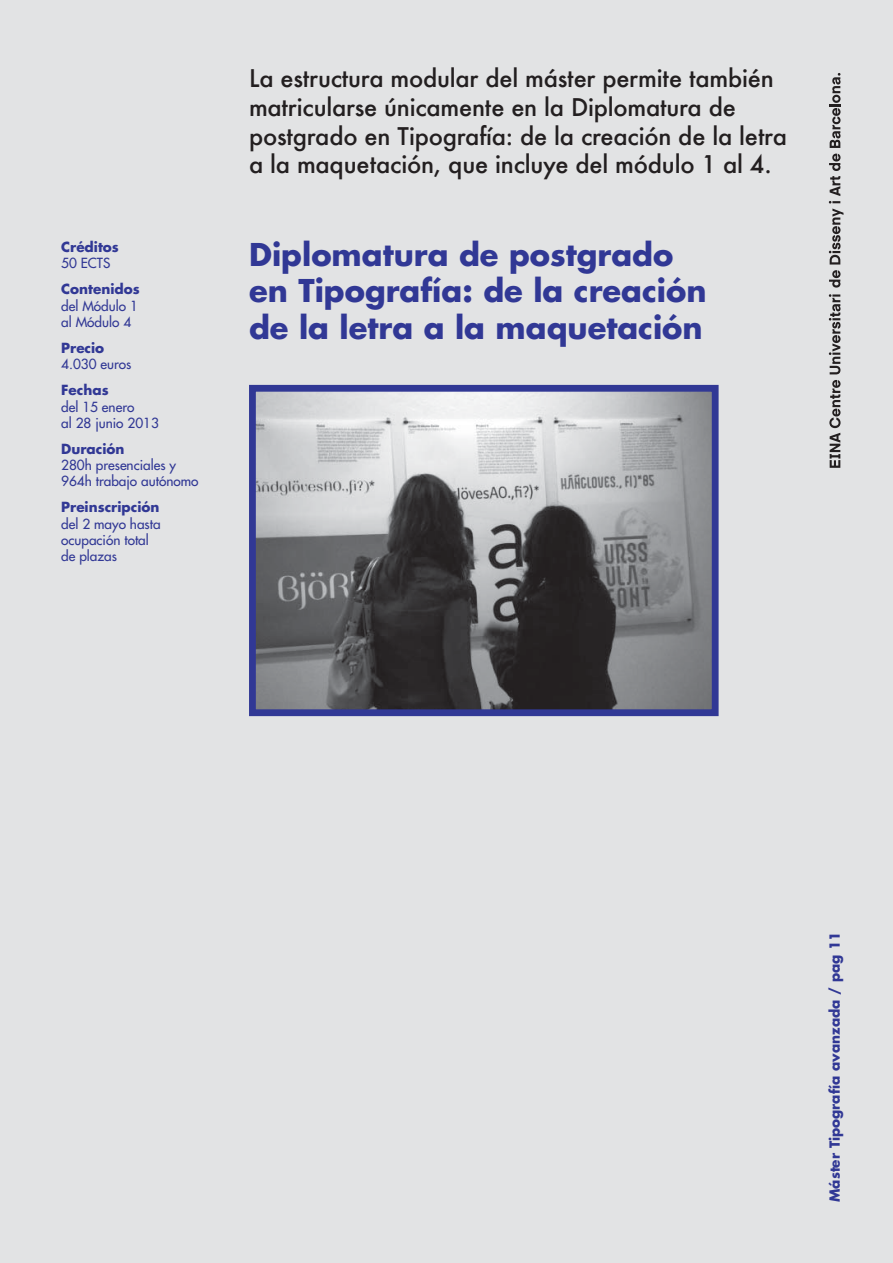
<style>
.page{position:relative;width:893px;height:1263px;background:#e2e3e4}
.page>*{position:absolute;margin:0;border:0;box-sizing:border-box;transform-origin:0 0}
.t1{font:700 30.6px/36.8px "Futura LT";color:#313895}
.t2{font:500 23.85px/29px "Futura";letter-spacing:-.01em;color:#231f20}
.t3{font:13.65px/16.4px "Futura";color:#313895}
.t4{font:700 13.65px "Futura LT";color:#313895}
</style>
<div class="page">
<svg style="left:829px;top:380px;width:11px;height:88px"></svg>
<svg style="left:829px;top:294px;width:11px;height:80px"></svg>
<svg style="left:829px;top:154px;width:14px;height:134px"></svg>
<svg style="left:829px;top:73px;width:11px;height:75px"></svg>
<img style="left:257px;top:393px;width:453px;height:315px">
<div style="left:249px;top:385px;width:469px;height:331px;border:7px solid #313895"></div>
<p class="t4" style="left:61px;top:240px;width:59px">Créditos</p>
<p class="t3" style="left:61px;top:256px;width:51px">50 ECTS</p>
<p class="t4" style="left:61px;top:282px;width:80px">Contenidos</p>
<p class="t3" style="left:61px;top:298px;width:78px">del Módulo 1 al Módulo 4</p>
<p class="t4" style="left:61px;top:341px;width:45px">Precio</p>
<p class="t3" style="left:61px;top:357px;width:72px">4.030 euros</p>
<p class="t4" style="left:61px;top:383px;width:49px">Fechas</p>
<p class="t3" style="left:61px;top:399px;width:99px">del 15 enero<br>al 28 junio 2013</p>
<p class="t4" style="left:61px;top:442px;width:65px">Duración</p>
<p class="t3" style="left:61px;top:458px;width:139px">280h presenciales y<br>964h trabajo autónomo</p>
<p class="t4" style="left:61px;top:500px;width:100px">Preinscripción</p>
<p class="t3" style="left:61px;top:516px;width:101px">del 2 mayo hasta ocupación total de plazas</p>
<p class="t2" style="left:249px;top:63px;width:539px">La estructura modular del máster permite también matricularse únicamente en la Diplomatura de postgrado en Tipografía: de la creación de la letra a la maquetación, que incluye del módulo 1 al 4.</p>
<p class="t1" style="left:249px;top:238px;width:459px">Diplomatura de postgrado en Tipografía: de la creación de la letra a la maquetación</p>
<p class="t4" style="left:827px;top:1202px;width:272px;rotate:-90deg">Máster Tipografía avanzada / pag 11</p>
</div>
